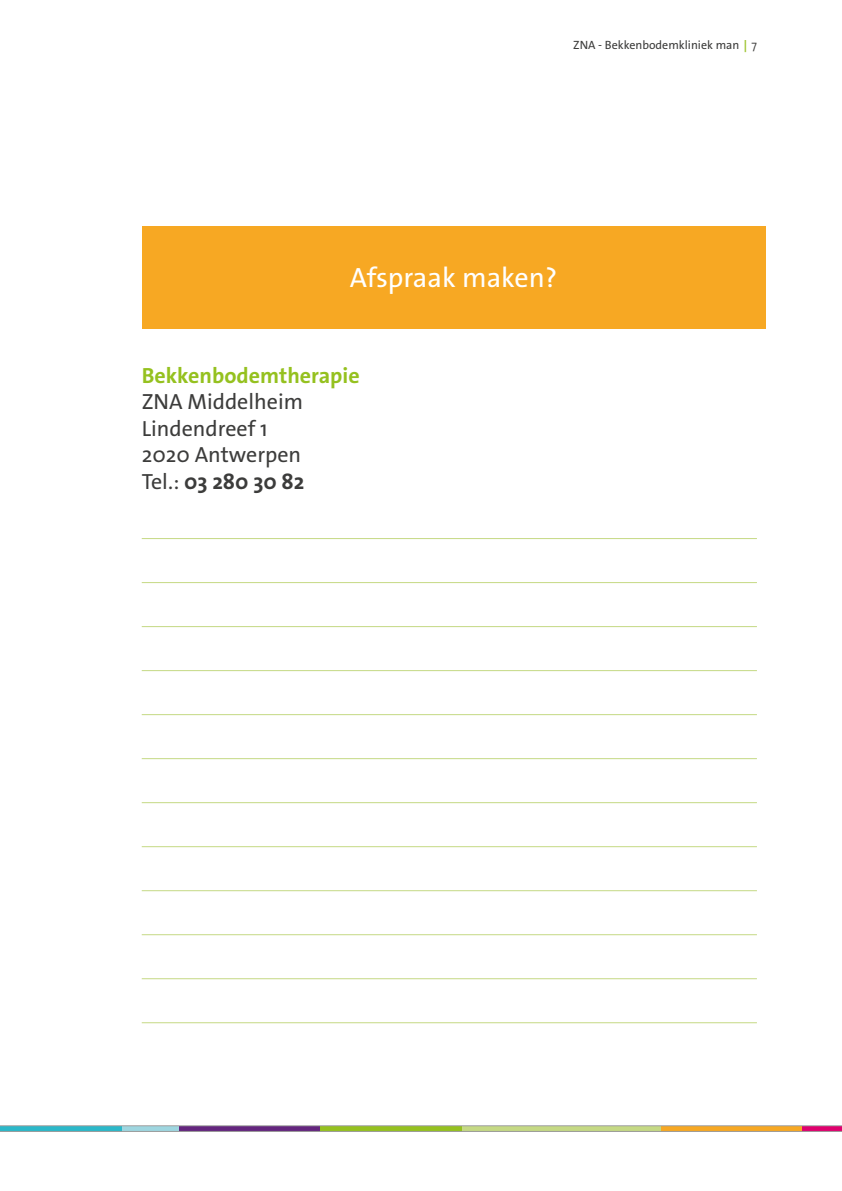
<style>
.page{position:relative;width:842px;height:1191px;background:#fff}
.page>*{position:absolute;margin:0;border:0;box-sizing:border-box;transform-origin:0 0}
.t1{font:28px "The Sans Os F";color:#fff}
.t2{font:22px/26.4px "The Sans Os F";color:#3c3c3b}
.t3{font:700 22px "The Sans Os F";color:#95c11f}
.t4{font:12px "The Sans Os F";color:#3c3c3b}
.s1{font-weight:700;color:#a2c73a}
.s2{font-weight:300}
.s3{font-weight:700}
</style>
<div class="page">
<svg style="left:0;top:1125px;width:842px;height:6px;background:#a1a27e"></svg>
<hr style="left:142px;top:538px;width:615px;height:1px;background:#c5d984">
<hr style="left:142px;top:582px;width:615px;height:1px;background:#c5d984">
<hr style="left:142px;top:626px;width:615px;height:1px;background:#c5d984">
<hr style="left:142px;top:670px;width:615px;height:1px;background:#c5d984">
<hr style="left:142px;top:714px;width:615px;height:1px;background:#c5d984">
<hr style="left:142px;top:758px;width:615px;height:1px;background:#c5d984">
<hr style="left:142px;top:802px;width:615px;height:1px;background:#c5d984">
<hr style="left:142px;top:846px;width:615px;height:1px;background:#c5d984">
<hr style="left:142px;top:890px;width:615px;height:1px;background:#c5d984">
<hr style="left:142px;top:934px;width:615px;height:1px;background:#c5d984">
<hr style="left:142px;top:978px;width:615px;height:1px;background:#c5d984">
<hr style="left:142px;top:1022px;width:615px;height:1px;background:#c5d984">
<div style="left:142px;top:227px;width:623px;height:102px;background:#f7a823"></div>
<p class="t4" style="left:573px;top:37px;width:185px">ZNA - Bekkenbodemkliniek man<span class="s1">↕</span><span class="s2">7</span></p>
<p class="t1" style="left:350px;top:259px;width:209px">Afspraak maken?</p>
<p class="t3" style="left:142px;top:361px;width:219px">Bekkenbodemtherapie</p>
<p class="t2" style="left:142px;top:389px;width:164px">ZNA Middelheim<br>Lindendreef 1<br>2020 Antwerpen<br>Tel.: <span class="s3">03 280 30 82</span></p>
</div>
